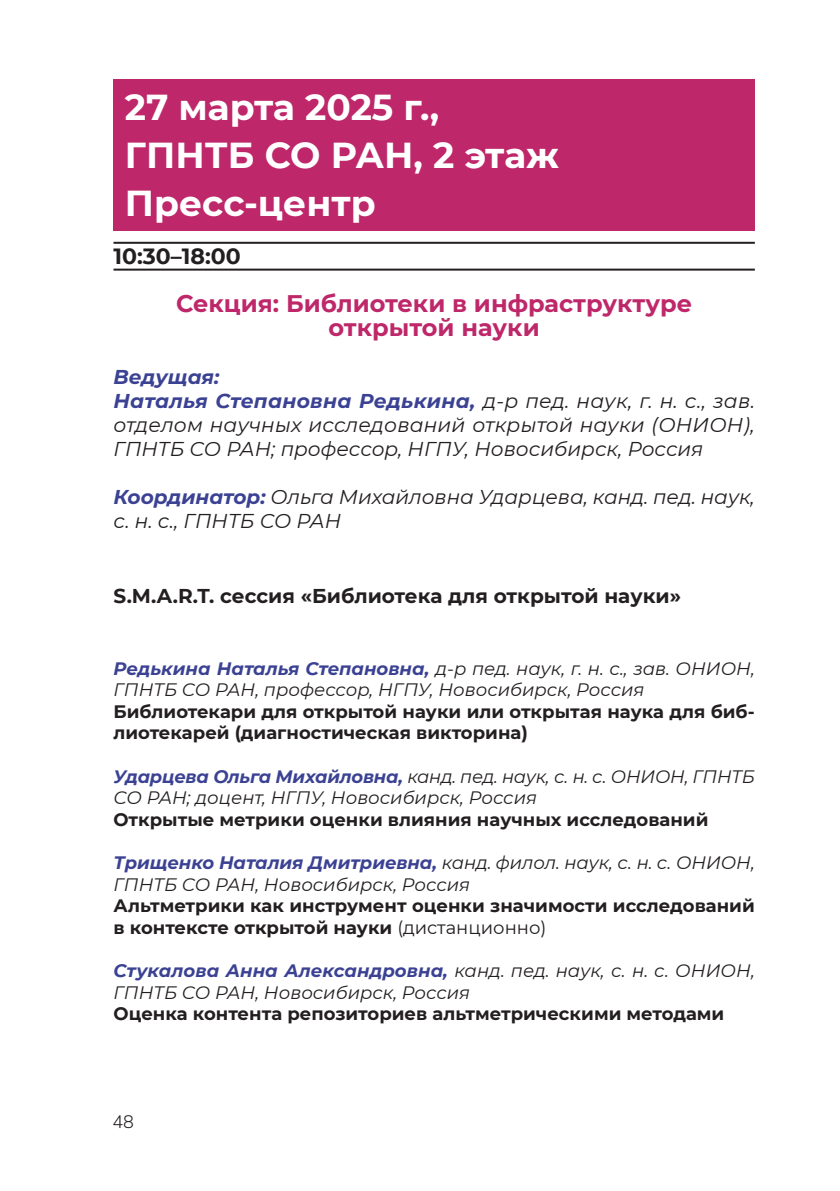
<style>
.page{position:relative;width:840px;height:1191px;background:#fff}
.page>*{position:absolute;margin:0;border:0;box-sizing:border-box;transform-origin:0 0}
.дата{font:700 36px "Montserrat";color:#fff}
.Секция{font:700 24px/24px "Montserrat";color:#be2769;text-align:center}
.Время{font:700 22px "Montserrat";color:#231f20}
.fpf{font:italic 20px/24px "Montserrat";color:#231f20;text-align:justify}
.fpf-2{font:700 20px "Montserrat";color:#231f20}
.fpf-3{font:italic 700 20px "Montserrat";color:#3b4293}
.Стиль_абзаца_3{font:italic 18px/21.6px "Montserrat";color:#231f20}
.Стиль_абзаца_3-2{font:700 18px/21.6px "Montserrat";color:#231f20}
.t1{font:200 18px "Nunito";color:#231f20}
.s1{font-weight:700;color:#3b4293}
.s2{font-weight:400}
</style>
<div class="page">
<div style="left:113px;top:79px;width:641px;height:56px;background:#be2769"></div>
<div style="left:113px;top:127px;width:641px;height:56px;background:#be2769"></div>
<div style="left:113px;top:175px;width:641px;height:56px;background:#be2769"></div>
<hr style="left:113px;top:269px;width:641px;height:2px;background:#231f20">
<hr style="left:113px;top:242px;width:641px;height:2px;background:#231f20">
<p class="дата" style="left:125px;top:81px;width:315px">27 марта 2025 г.,</p>
<p class="дата" style="left:125px;top:129px;width:435px">ГПНТБ СО РАН, 2 этаж</p>
<p class="дата" style="left:125px;top:177px;width:252px">Пресс-центр</p>
<p class="Время" style="left:113px;top:240px;width:129px">10:30–18:00</p>
<p class="Секция" style="left:176px;top:290px;width:517px">Секция: Библиотеки в инфраструктуре открытой науки</p>
<p class="fpf-3" style="left:113px;top:362px;width:107px">Ведущая:</p>
<p class="fpf" style="left:113px;top:388px;width:642px"><span class="s1">Наталья Степановна Редькина,</span> д-р пед. наук, г. н. с., зав. отделом научных исследований открытой науки (ОНИОН), ГПНТБ СО РАН; профессор, НГПУ, Новосибирск, Россия</p>
<p class="fpf" style="left:113px;top:484px;width:642px"><span class="s1">Координатор:</span> Ольга Михайловна Ударцева, канд. пед. наук, с. н. с., ГПНТБ СО РАН</p>
<p class="fpf-2" style="left:113px;top:581px;width:568px">S.M.A.R.T. сессия «Библиотека для открытой науки»</p>
<p class="Стиль_абзаца_3" style="left:113px;top:657px;width:642px"><span class="s1">Редькина Наталья Степановна,</span> д-р пед. наук, г. н. с., зав. ОНИОН,<br>ГПНТБ СО РАН, профессор, НГПУ, Новосибирск, Россия</p>
<p class="Стиль_абзаца_3-2" style="left:113px;top:700px;width:642px">Библиотекари для открытой науки или открытая наука для биб&shy;лиотекарей (диагностическая викторина)</p>
<p class="Стиль_абзаца_3" style="left:113px;top:765px;width:642px"><span class="s1">Ударцева Ольга Михайловна,</span> канд. пед. наук, с. н. с. ОНИОН, ГПНТБ<br>СО РАН; доцент, НГПУ, Новосибирск, Россия</p>
<p class="Стиль_абзаца_3-2" style="left:113px;top:808px;width:596px">Открытые метрики оценки влияния научных исследований</p>
<p class="Стиль_абзаца_3" style="left:113px;top:851px;width:642px"><span class="s1">Трищенко Наталия Дмитриевна,</span> канд. филол. наук, с. н. с. ОНИОН,<br>ГПНТБ СО РАН, Новосибирск, Россия</p>
<p class="Стиль_абзаца_3-2" style="left:113px;top:894px;width:642px">Альтметрики как инструмент оценки значимости исследований в контексте открытой науки <span class="s2">(дистанционно)</span></p>
<p class="Стиль_абзаца_3" style="left:113px;top:959px;width:642px"><span class="s1">Стукалова Анна Александровна,</span> канд. пед. наук, с. н. с. ОНИОН,<br>ГПНТБ СО РАН, Новосибирск, Россия</p>
<p class="Стиль_абзаца_3-2" style="left:113px;top:1002px;width:612px">Оценка контента репозиториев альтметрическими методами</p>
<p class="t1" style="left:112px;top:1109px;width:23px">48</p>
</div>
